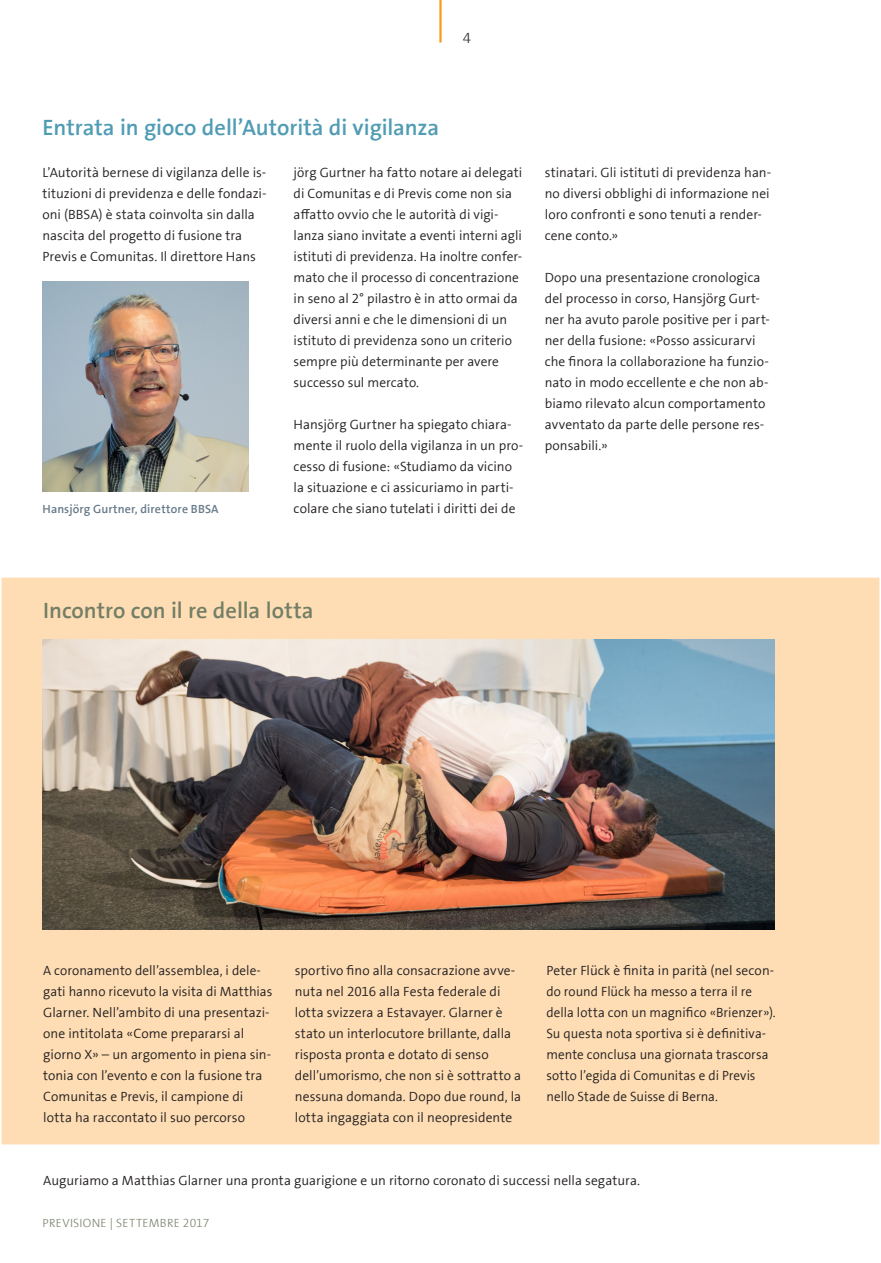
<style>
.page{position:relative;width:881px;height:1263px;background:#fff}
.page>*{position:absolute;margin:0;border:0;box-sizing:border-box;transform-origin:0 0}
.Überschrift{font:300 22.5px "Previs The Sans";letter-spacing:-.005em;color:#509cb4}
.Überschrift-2{font:300 22.5px "Previs The Sans";color:#737e66}
.t1{font:300 15px "Previs The Sans";color:#231f20}
.Lauftext{font:300 13.5px/21px "Previs The Sans";letter-spacing:.005em;color:#231f20}
.Lauftext_franz{font:300 13.5px "Previs The Sans";color:#231f20}
.Lauftext-2{font:300 12px "Previs The Sans";letter-spacing:.01em;color:#677a89}
.t2{font:300 12px "Previs The Sans";letter-spacing:.02em;color:#737e66}
</style>
<div class="page">
<hr style="left:439px;top:0;width:2px;height:43px;background:#f89c1c">
<img style="left:43px;top:281px;width:206px;height:210px">
<div style="left:1px;top:577px;width:878px;height:568px;background:#feddb4"></div>
<img style="left:43px;top:639px;width:731px;height:290px">
<p class="t1" style="left:463px;top:30px;width:10px">4</p>
<p class="Überschrift" style="left:43px;top:116px;width:398px">Entrata in gioco dell’Autorità di vigilanza</p>
<p class="Lauftext" style="left:43px;top:162px;width:225px">L’Autorità bernese di vigilanza delle is&shy;tituzioni di previdenza e delle fondazi&shy;oni (BBSA) è stata coinvolta sin dalla nascita del progetto di fusione tra</p>
<p class="Lauftext" style="left:43px;top:246px;width:215px">Previs e Comunitas. Il direttore Hans</p>
<p class="Lauftext" style="left:293px;top:162px;width:230px">jörg Gurtner ha fatto notare ai delegati di Comunitas e di Previs come non sia affatto ovvio che le autorità di vigi&shy;lanza siano invitate a eventi interni agli istituti di previdenza. Ha inoltre confer&shy;mato che il processo di concentrazione in seno al 2° pilastro è in atto ormai da diversi anni e che le dimensioni di un istituto di previdenza sono un criterio sempre più determinante per avere successo sul mercato.</p>
<p class="Lauftext" style="left:293px;top:414px;width:231px">Hansjörg Gurtner ha spiegato chiara&shy;mente il ruolo della vigilanza in un pro&shy;cesso di fusione: «Studiamo da vicino la situazione e ci assicuriamo in parti&shy;colare che siano tutelati i diritti dei de</p>
<p class="Lauftext-2" style="left:43px;top:503px;width:177px">Hansjörg Gurtner, direttore BBSA</p>
<p class="Lauftext" style="left:544px;top:162px;width:228px">stinatari. Gli istituti di previdenza han&shy;no diversi obblighi di informazione nei loro confronti e sono tenuti a render&shy;cene conto.»</p>
<p class="Lauftext" style="left:544px;top:267px;width:226px">Dopo una presentazione cronologica del processo in corso, Hansjörg Gurt&shy;ner ha avuto parole positive per i part&shy;ner della fusione: «Posso assicurarvi che finora la collaborazione ha funzio&shy;nato in modo eccellente e che non ab&shy;biamo rilevato alcun comportamento avventato da parte delle persone res&shy;ponsabili.»</p>
<p class="Überschrift-2" style="left:43px;top:599px;width:272px">Incontro con il re della lotta</p>
<p class="Lauftext" style="left:43px;top:960px;width:230px">A coronamento dell’assemblea, i dele&shy;gati hanno ricevuto la visita di Matthias Glarner. Nell’ambito di una presentazi&shy;one intitolata «Come prepararsi al</p>
<p class="Lauftext" style="left:43px;top:1044px;width:229px">giorno X» – un argomento in piena sin&shy;tonia con l’evento e con la fusione tra<br>Comunitas e Previs, il campione di</p>
<p class="Lauftext" style="left:43px;top:1107px;width:203px">lotta ha raccontato il suo percorso</p>
<p class="Lauftext" style="left:295px;top:960px;width:222px">sportivo fino alla consacrazione avve&shy;nuta nel 2016 alla Festa federale di</p>
<p class="Lauftext" style="left:295px;top:1002px;width:228px">lotta svizzera a Estavayer. Glarner è stato un interlocutore brillante, dalla risposta pronta e dotato di senso dell’umorismo, che non si è sottratto a nessuna domanda. Dopo due round, la lotta ingaggiata con il neopresidente</p>
<p class="Lauftext" style="left:546px;top:960px;width:229px">Peter Flück è finita in parità (nel secon&shy;do round Flück ha messo a terra il re</p>
<p class="Lauftext" style="left:546px;top:1002px;width:231px">della lotta con un magnifico «Brienzer»).<br>Su questa nota sportiva si è definitiva&shy;mente conclusa una giornata trascorsa sotto l’egida di Comunitas e di Previs nello Stade de Suisse di Berna.</p>
<p class="Lauftext_franz" style="left:43px;top:1173px;width:598px">Auguriamo a Matthias Glarner una pronta guarigione e un ritorno coronato di successi nella segatura.</p>
<p class="t2" style="left:43px;top:1217px;width:168px">PREVISIONE | SETTEMBRE 2017</p>
</div>
